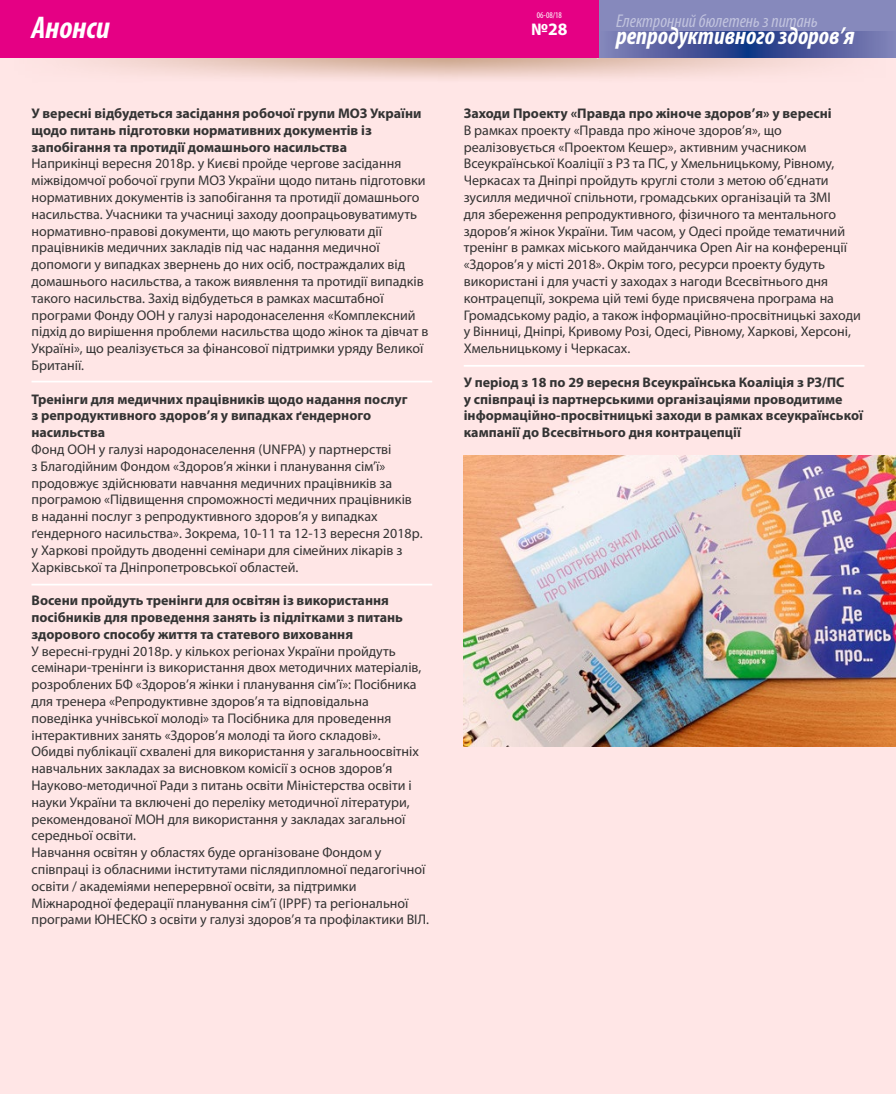
<style>
.page{position:relative;width:896px;height:1094px;background:#fff}
.page>*{position:absolute;margin:0;border:0;box-sizing:border-box;transform-origin:0 0}
.t1{font:italic 700 condensed 31.5px "Myriad Pro";color:#fff}
.t2{font:italic 700 condensed 24.68px "Myriad Pro";color:#fff}
.t3{font:italic condensed 18.46px "Myriad Pro";color:#c1c3de}
.t4{font:700 17.5px "Myriad Pro";color:#fff}
.t5{font:14px/16.8px "Myriad Pro";color:#333}
.t6{font:700 14px/16.8px "Myriad Pro";color:#333}
.t7{font:condensed 8.75px "Myriad Pro";color:#fff}
</style>
<div class="page">
<div style="left:0;top:58px;width:896px;height:1036px;background:#ffe6e6"></div>
<div style="left:0;top:0;width:896px;height:58px;background:#8689bc"></div>
<svg style="left:598px;top:32px;width:288px;height:26px;background:#4e5a9c"></svg>
<hr style="left:32px;top:381px;width:400px;height:1px;background:#fff">
<hr style="left:32px;top:584px;width:400px;height:1px;background:#fff">
<hr style="left:464px;top:365px;width:400px;height:2px;background:#fff">
<div style="left:0;top:0;width:598px;height:58px;background:#e50084"></div>
<img style="left:464px;top:455px;width:432px;height:291px">
<p class="t7" style="left:537px;top:9px;width:27px">06-08/18</p>
<p class="t4" style="left:531px;top:18px;width:38px">№28</p>
<h3 class="t3" style="left:616px;top:9px;width:203px">Електронний бюлетень з питань</h3>
<h1 class="t1" style="left:32px;top:8px;width:80px">Анонси</h1>
<h2 class="t2" style="left:616px;top:20px;width:240px">репродуктивного здоров’я</h2>
<p class="t6" style="left:32px;top:104px;width:391px">У вересні відбудеться засідання робочої групи МОЗ України щодо питань підготовки нормативних документів із запобігання та протидії домашнього насильства</p>
<p class="t5" style="left:32px;top:155px;width:398px">Наприкінці вересня 2018р. у Києві пройде чергове засідання міжвідомчої робочої групи МОЗ України щодо питань підготовки нормативних документів із запобігання та протидії домашнього насильства. Учасники та учасниці заходу доопрацьовуватимуть нормативно-правові документи, що мають регулювати дії працівників медичних закладів під час надання медичної допомоги у випадках звернень до них осіб, постраждалих від домашнього насильства, а також виявлення та протидії випадків такого насильства. Захід відбудеться в рамках масштабної програми Фонду ООН у галузі народонаселення «Комплексний підхід до вирішення проблеми насильства щодо жінок та дівчат в Україні», що реалізується за фінансової підтримки уряду Великої Британії.</p>
<p class="t6" style="left:32px;top:390px;width:378px">Тренінги для медичних працівників щодо надання послуг з репродуктивного здоров’я у випадках ґендерного насильства</p>
<p class="t5" style="left:32px;top:441px;width:393px">Фонд ООН у галузі народонаселення (UNFPA) у партнерстві<br>з Благодійним Фондом «Здоров’я жінки і планування сім’ї» продовжує здійснювати навчання медичних працівників за програмою «Підвищення спроможності медичних працівників<br>в наданні послуг з репродуктивного здоров’я у випадках ґендерного насильства». Зокрема, 10-11 та 12-13 вересня 2018р. у Харкові пройдуть дводенні семінари для сімейних лікарів з Харківської та Дніпропетровської областей.</p>
<p class="t6" style="left:32px;top:592px;width:373px">Восени пройдуть тренінги для освітян із використання посібників для проведення занять із підлітками з питань здорового способу життя та статевого виховання</p>
<p class="t5" style="left:32px;top:642px;width:399px">У вересні-грудні 2018р. у кількох регіонах України пройдуть семінари-тренінги із використання двох методичних матеріалів, розроблених БФ «Здоров’я жінки і планування сім’ї»: Посібника для тренера «Репродуктивне здоров’я та відповідальна поведінка учнівської молоді» та Посібника для проведення інтерактивних занять «Здоров’я молоді та його складові».<br>Обидві публікації схвалені для використання у загальноосвітніх навчальних закладах за висновком комісії з основ здоров’я Науково-методичної Ради з питань освіти Міністерства освіти і науки України та включені до переліку методичної літератури, рекомендованої МОН для використання у закладах загальної середньої освіти.<br>Навчання освітян у областях буде організоване Фондом у співпраці із обласними інститутами післядипломної педагогічної освіти / академіями неперервної освіти, за підтримки Міжнародної федерації планування сім’ї (IPPF) та регіональної програми ЮНЕСКО з освіти у галузі здоров’я та профілактики ВІЛ.</p>
<p class="t6" style="left:464px;top:104px;width:369px">Заходи Проекту «Правда про жіноче здоров’я» у вересні</p>
<p class="t5" style="left:464px;top:121px;width:399px">В рамках проекту «Правда про жіноче здоров’я», що реалізовується «Проектом Кешер», активним учасником Всеукраїнської Коаліції з РЗ та ПС, у Хмельницькому, Рівному, Черкасах та Дніпрі пройдуть круглі столи з метою об’єднати зусилля медичної спільноти, громадських організацій та ЗМІ<br>для збереження репродуктивного, фізичного та ментального здоров’я жінок України. Тим часом, у Одесі пройде тематичний тренінг в рамках міського майданчика Open Air на конференції «Здоров’я у місті 2018». Окрім того, ресурси проекту будуть використані і для участі у заходах з нагоди Всесвітнього дня контрацепції, зокрема цій темі буде присвячена програма на Громадському радіо, а також інформаційно-просвітницькі заходи у Вінниці, Дніпрі, Кривому Розі, Одесі, Рівному, Харкові, Херсоні, Хмельницькому і Черкасах.</p>
<p class="t6" style="left:464px;top:373px;width:401px">У період з 18 по 29 вересня Всеукраїнська Коаліція з РЗ/ПС<br>у співпраці із партнерськими організаціями проводитиме інформаційно-просвітницькі заходи в рамках всеукраїнської кампанії до Всесвітнього дня контрацепції</p>
</div>
